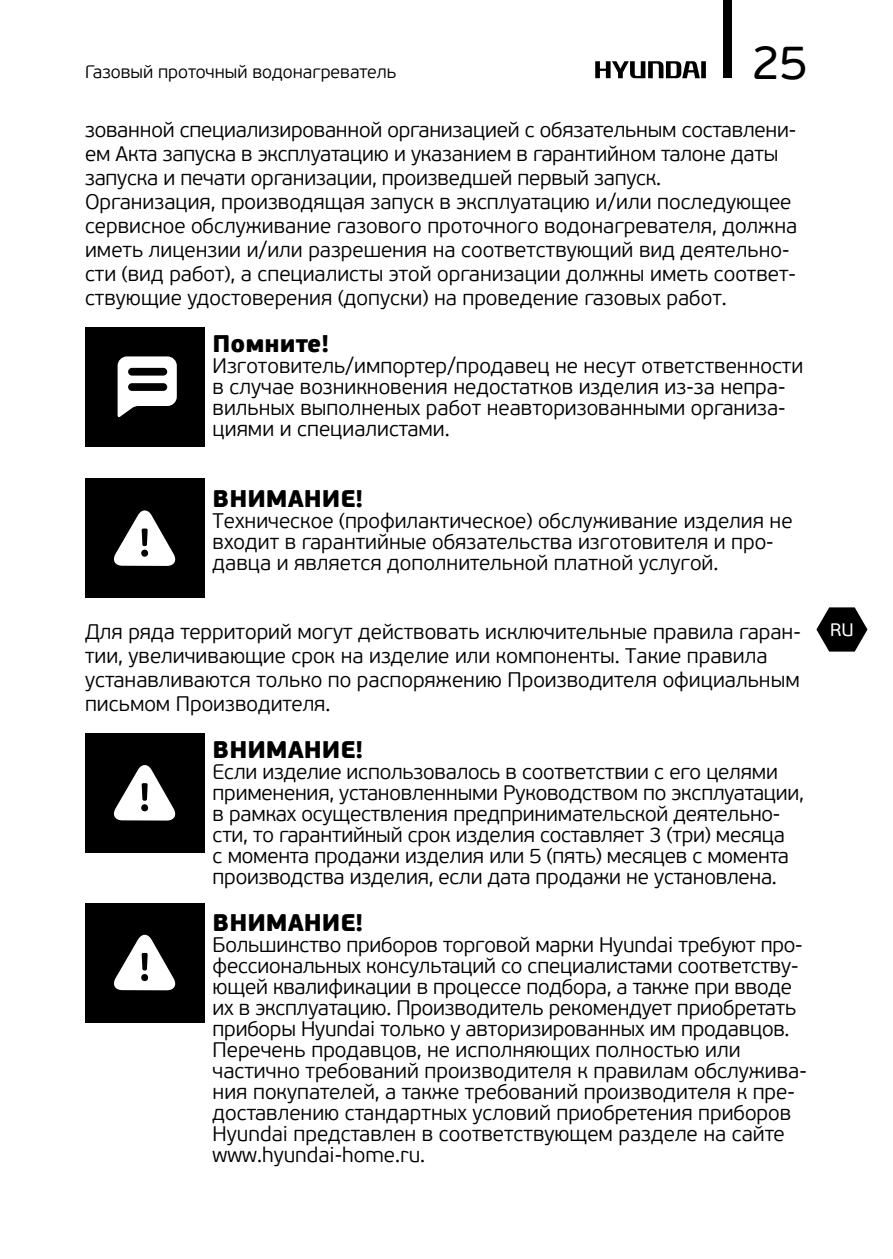
<style>
.page{position:relative;width:893px;height:1259px;background:#fff}
.page>*{position:absolute;margin:0;border:0;box-sizing:border-box;transform-origin:0 0}
.t1{font:48px "PF Beau Sans Pro";color:#000}
.t2{font:900 24px "PF Beau Sans Pro";color:#000}
.t3{font:300 21px/21px "PF Beau Sans Pro";color:#000}
.t4{font:300 18px "PF Beau Sans Pro";color:#000}
.t5{font:18px "PF Beau Sans Pro";color:#fff}
</style>
<div class="page">
<div style="left:723px;top:0;width:8px;height:78px;background:#000"></div>
<svg style="left:816px;top:607px;width:51px;height:44px"></svg>
<svg style="left:595px;top:61px;width:111px;height:17px"></svg>
<div style="left:85px;top:327px;width:119px;height:119px;background:#000"></div>
<svg style="left:118px;top:356px;width:59px;height:62px"></svg>
<div style="left:85px;top:478px;width:119px;height:120px;background:#000"></div>
<svg style="left:114px;top:510px;width:62px;height:56px"></svg>
<div style="left:85px;top:733px;width:119px;height:119px;background:#000"></div>
<svg style="left:114px;top:765px;width:62px;height:55px"></svg>
<div style="left:85px;top:903px;width:119px;height:119px;background:#000"></div>
<svg style="left:114px;top:934px;width:62px;height:56px"></svg>
<p class="t4" style="left:85px;top:62px;width:313px">Газовый проточный водонагреватель</p>
<h1 class="t1" style="left:752px;top:34px;width:58px">25</h1>
<p class="t3" style="left:85px;top:118px;width:714px;line-height:24px">зованной специализированной организацией с обязательным составлени&shy;ем Акта запуска в эксплуатацию и указанием в гарантийном талоне даты запуска и печати организации, произведшей первый запуск.<br>Организация, производящая запуск в эксплуатацию и/или последующее сервисное обслуживание газового проточного водонагревателя, должна иметь лицензии и/или разрешения на соответствующий вид деятельно&shy;сти (вид работ), а специалисты этой организации должны иметь соответ&shy;ствующие удостоверения (допуски) на проведение газовых работ.</p>
<p class="t2" style="left:213px;top:328px;width:118px">Помните!</p>
<p class="t3" style="left:213px;top:355px;width:592px">Изготовитель/импортер/продавец не несут ответственности в случае возникновения недостатков изделия из-за непра&shy;вильных выполненых работ неавторизованными организа&shy;циями и специалистами.</p>
<p class="t2" style="left:213px;top:483px;width:152px">ВНИМАНИЕ!</p>
<p class="t3" style="left:213px;top:510px;width:581px">Техническое (профилактическое) обслуживание изделия не входит в гарантийные обязательства изготовителя и про&shy;давца и является дополнительной платной услугой.</p>
<p class="t3" style="left:85px;top:620px;width:717px;line-height:24px">Для ряда территорий могут действовать исключительные правила гаран&shy;тии, увеличивающие срок на изделие или компоненты. Такие правила устанавливаются только по распоряжению Производителя официальным письмом Производителя.</p>
<p class="t2" style="left:213px;top:734px;width:152px">ВНИМАНИЕ!</p>
<p class="t3" style="left:213px;top:761px;width:593px">Если изделие использовалось в соответствии с его целями применения, установленными Руководством по эксплуатации, в рамках осуществления предпринимательской деятельно&shy;сти, то гарантийный срок изделия составляет 3 (три) месяца<br>с момента продажи изделия или 5 (пять) месяцев с момента производства изделия, если дата продажи не установлена.</p>
<p class="t2" style="left:213px;top:907px;width:152px">ВНИМАНИЕ!</p>
<p class="t3" style="left:213px;top:934px;width:596px">Большинство приборов торговой марки Hyundai требуют про&shy;фессиональных консультаций со специалистами соответству&shy;ющей квалификации в процессе подбора, а также при вводе их в эксплуатацию. Производитель рекомендует приобретать приборы Hyundai только у авторизированных им продавцов.<br>Перечень продавцов, не исполняющих полностью или частично требований производителя к правилам обслужива&shy;ния покупателей, а также требований производителя к пре&shy;доставлению стандартных условий приобретения приборов Hyundai представлен в соответствующем разделе на сайте www.hyundai-home.ru.</p>
<p class="t5" style="left:830px;top:620px;width:25px">RU</p>
</div>
